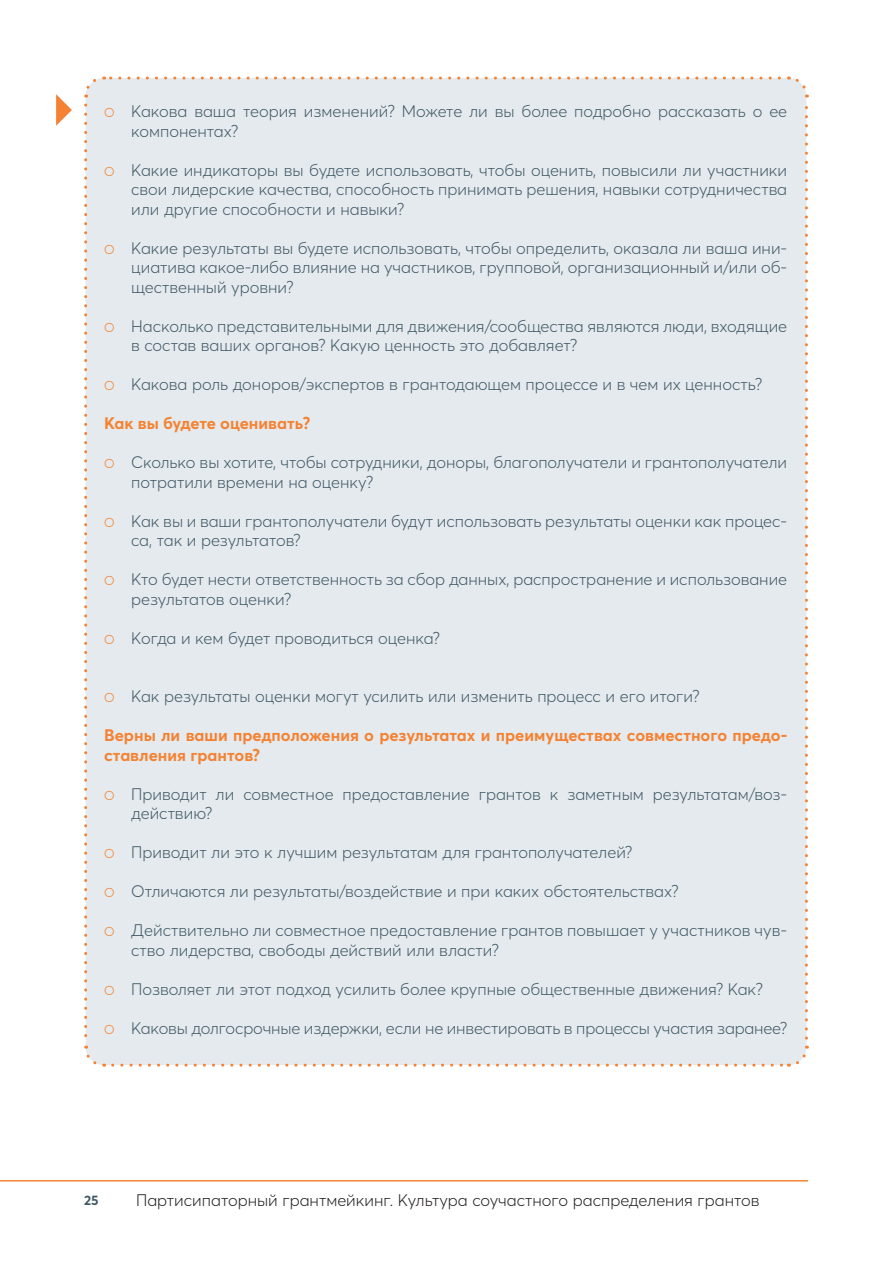
<style>
.page{position:relative;width:893px;height:1263px;background:#fff}
.page>*{position:absolute;margin:0;border:0;box-sizing:border-box;transform-origin:0 0}
.t1{font:300 16.5px/19.5px "Averta CY";color:#3f5864}
.vinos_grey{font:700 16.5px/19.5px "Averta CY";color:#f48232}
.t2{font:300 16.5px "Averta CY";color:#231f20}
.t3{font:700 13.5px "Averta CY";color:#3f5864}
.s1{color:#f48232}
</style>
<div class="page">
<hr style="left:0;top:1180px;width:808px;height:1px;background:#f48232">
<div style="left:86px;top:78px;width:720px;height:987px;background:#e5eaee;border-radius:18px"></div>
<svg style="left:84px;top:105px;width:21px;height:962px"></svg>
<svg style="left:113px;top:1045px;width:696px;height:22px"></svg>
<svg style="left:788px;top:76px;width:20px;height:962px"></svg>
<svg style="left:84px;top:76px;width:695px;height:22px"></svg>
<svg style="left:56px;top:94px;width:16px;height:32px"></svg>
<p class="t1" style="left:131px;top:101px;width:657px;text-indent:-27px"><span class="s1">○</span> Какова ваша теория изменений? Можете ли вы более подробно рассказать о ее компонентах?</p>
<p class="t1" style="left:131px;top:159px;width:657px;text-align:justify;text-indent:-27px"><span class="s1">○</span> Какие индикаторы вы будете использовать, чтобы оценить, повысили ли участники свои лидерские качества, способность принимать решения, навыки сотрудничества или другие способности и навыки?</p>
<p class="t1" style="left:131px;top:237px;width:657px;text-align:justify;text-indent:-27px"><span class="s1">○</span> Какие результаты вы будете использовать, чтобы определить, оказала ли ваша ини&shy;циатива какое-либо влияние на участников, групповой, организационный и/или об&shy;щественный уровни?</p>
<p class="t1" style="left:131px;top:315px;width:658px;text-indent:-27px"><span class="s1">○</span> Насколько представительными для движения/сообщества являются люди, входящие в состав ваших органов? Какую ценность это добавляет?</p>
<p class="t1" style="left:104px;top:374px;width:660px"><span class="s1">○</span> Какова роль доноров/экспертов в грантодающем процессе и в чем их ценность?</p>
<p class="vinos_grey" style="left:104px;top:413px;width:208px">Как вы будете оценивать?</p>
<p class="t1" style="left:131px;top:452px;width:657px;text-indent:-27px"><span class="s1">○</span> Сколько вы хотите, чтобы сотрудники, доноры, благополучатели и грантополучатели потратили времени на оценку?</p>
<p class="t1" style="left:131px;top:510px;width:657px;text-indent:-27px"><span class="s1">○</span> Как вы и ваши грантополучатели будут использовать результаты оценки как процес&shy;са, так и результатов?</p>
<p class="t1" style="left:131px;top:569px;width:658px;text-indent:-27px"><span class="s1">○</span> Кто будет нести ответственность за сбор данных, распространение и использование результатов оценки?</p>
<p class="t1" style="left:104px;top:627px;width:337px"><span class="s1">○</span> Когда и кем будет проводиться оценка?</p>
<p class="t1" style="left:104px;top:686px;width:597px"><span class="s1">○</span> Как результаты оценки могут усилить или изменить процесс и его итоги?</p>
<p class="vinos_grey" style="left:104px;top:725px;width:684px">Верны ли ваши предположения о результатах и преимуществах совместного предо&shy;ставления грантов?</p>
<p class="t1" style="left:131px;top:783px;width:656px;text-indent:-27px"><span class="s1">○</span> Приводит ли совместное предоставление грантов к заметным результатам/воз&shy;действию?</p>
<p class="t1" style="left:104px;top:842px;width:530px"><span class="s1">○</span> Приводит ли это к лучшим результатам для грантополучателей?</p>
<p class="t1" style="left:104px;top:881px;width:576px"><span class="s1">○</span> Отличаются ли результаты/воздействие и при каких обстоятельствах?</p>
<p class="t1" style="left:131px;top:920px;width:657px;text-indent:-27px"><span class="s1">○</span> Действительно ли совместное предоставление грантов повышает у участников чув&shy;ство лидерства, свободы действий или власти?</p>
<p class="t1" style="left:104px;top:978px;width:660px"><span class="s1">○</span> Позволяет ли этот подход усилить более крупные общественные движения? Как?</p>
<p class="t1" style="left:104px;top:1017px;width:685px"><span class="s1">○</span> Каковы долгосрочные издержки, если не инвестировать в процессы участия заранее?</p>
<p class="t3" style="left:84px;top:1190px;width:16px">25</p>
<p class="t2" style="left:136px;top:1188px;width:625px">Партисипаторный грантмейкинг. Культура соучастного распределения грантов</p>
</div>
